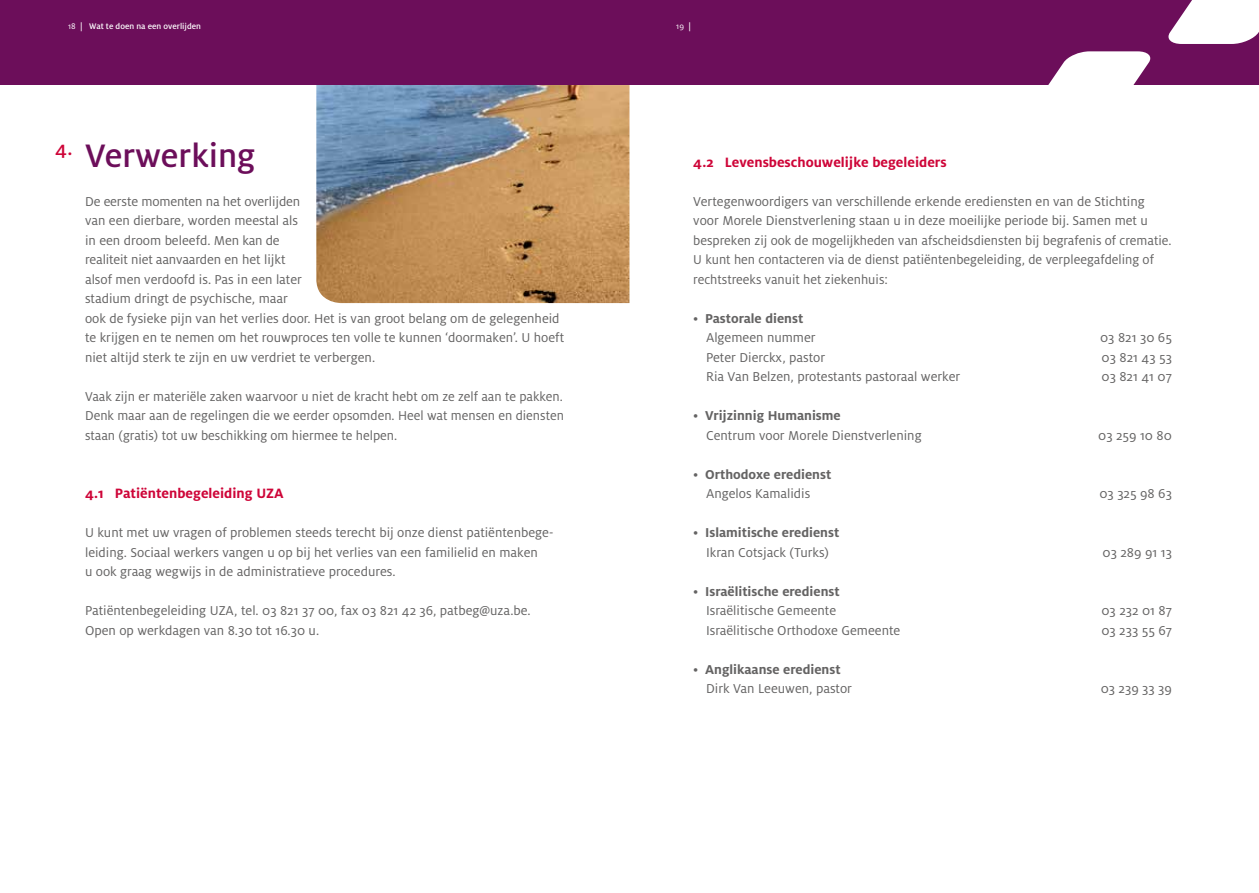
<style>
.page{position:relative;width:1259px;height:893px;background:#fff}
.page>*{position:absolute;margin:0;border:0;box-sizing:border-box;transform-origin:0 0}
.t1{font:500 36px "Milo OT";color:#6c0e5a}
.t2{font:500 21px "Milo OT";color:#ce0538}
.t3{font:700 15px "Milo OT";color:#ce0538}
.t4{font:14.25px/19.5px "Milo OT";color:#646363}
.t5{font:700 14.25px/19.5px "Milo OT";color:#646363;text-align:center}
.t6{font:500 9px "Milo OT";color:#fff}
.t7{font:9px "Milo OT";color:#fff}
.s1{font-weight:400}
.s2{font-weight:500}
.s3{font-weight:700}
</style>
<div class="page">
<div style="left:629px;top:0;width:630px;height:85px;background:#6c0e5a"></div>
<svg style="left:1048px;top:51px;width:103px;height:34px"></svg>
<svg style="left:1168px;top:0;width:91px;height:44px;background:#eadde8"></svg>
<div style="left:0;top:0;width:629px;height:85px;background:#6c0e5a"></div>
<img style="left:316px;top:85px;width:313px;height:218px">
<p class="t6" style="left:68px;top:21px;width:134px"><span class="s1">18</span> | Wat te doen na een overlijden</p>
<p class="t7" style="left:676px;top:21px;width:16px">19 <span class="s2">|</span></p>
<h2 class="t2" style="left:55px;top:137px;width:19px">4.</h2>
<h1 class="t1" style="left:85px;top:135px;width:172px">Verwerking</h1>
<p class="t4" style="left:85px;top:191px;width:480px">De eerste momenten na het overlijden<br>van een dierbare, worden meestal als<br>in een droom beleefd. Men kan de<br>realiteit niet aanvaarden en het lijkt<br>alsof men verdoofd is. Pas in een later<br>stadium dringt de psychische, maar<br>ook de fysieke pijn van het verlies door. Het is van groot belang om de gelegenheid te krijgen en te nemen om het rouwproces ten volle te kunnen ‘doormaken’. U hoeft niet altijd sterk te zijn en uw verdriet te verbergen.</p>
<p class="t4" style="left:85px;top:386px;width:480px;text-align:justify">Vaak zijn er materiële zaken waarvoor u niet de kracht hebt om ze zelf aan te pakken.<br>Denk maar aan de regelingen die we eerder opsomden. Heel wat mensen en diensten staan (gratis) tot uw beschikking om hiermee te helpen.</p>
<p class="t3" style="left:85px;top:485px;width:200px">4.1 Patiëntenbegeleiding UZA</p>
<p class="t4" style="left:85px;top:523px;width:470px">U kunt met uw vragen of problemen steeds terecht bij onze dienst patiëntenbege&shy;leiding. Sociaal werkers vangen u op bij het verlies van een familielid en maken<br>u ook graag wegwijs in de administratieve procedures.</p>
<p class="t4" style="left:85px;top:601px;width:447px">Patiëntenbegeleiding UZA, tel. 03 821 37 00, fax 03 821 42 36, patbeg@uza.be.<br>Open op werkdagen van 8.30 tot 16.30 u.</p>
<p class="t3" style="left:693px;top:153px;width:255px">4.2 Levensbeschouwelijke begeleiders</p>
<p class="t4" style="left:693px;top:191px;width:480px">Vertegenwoordigers van verschillende erkende erediensten en van de Stichting voor Morele Dienstverlening staan u in deze moeilijke periode bij. Samen met u bespreken zij ook de mogelijkheden van afscheidsdiensten bij begrafenis of crematie.<br>U kunt hen contacteren via de dienst patiëntenbegeleiding, de verpleegafdeling of rechtstreeks vanuit het ziekenhuis:</p>
<p class="t4" style="left:706px;top:308px;width:111px;text-indent:-13px">• <span class="s3">Pastorale dienst<br></span>Algemeen nummer</p>
<p class="t4" style="left:1100px;top:328px;width:73px">03 821 30 65</p>
<p class="t4" style="left:706px;top:347px;width:121px">Peter Dierckx, pastor</p>
<p class="t4" style="left:1101px;top:347px;width:72px">03 821 43 53</p>
<p class="t4" style="left:706px;top:367px;width:256px">Ria Van Belzen, protestants pastoraal werker</p>
<p class="t4" style="left:1101px;top:367px;width:72px">03 821 41 07</p>
<p class="t4" style="left:706px;top:406px;width:217px;text-indent:-13px">• <span class="s3">Vrijzinnig Humanisme<br></span>Centrum voor Morele Dienstverlening</p>
<p class="t4" style="left:1098px;top:425px;width:75px">03 259 10 80</p>
<p class="t5" style="left:693px;top:464px;width:140px"><span class="s1">•</span> Orthodoxe eredienst<br><span class="s1">Angelos Kamalidis</span></p>
<p class="t4" style="left:693px;top:523px;width:147px;text-align:center">• <span class="s3">Islamitische eredienst<br></span>Ikran Cotsjack (Turks)</p>
<p class="t4" style="left:693px;top:581px;width:148px;text-align:right">• <span class="s3">Israëlitische eredienst<br></span>Israëlitische Gemeente</p>
<p class="t4" style="left:1099px;top:484px;width:74px">03 325 98 63</p>
<p class="t4" style="left:1102px;top:542px;width:71px">03 289 91 13</p>
<p class="t4" style="left:1101px;top:601px;width:72px">03 232 01 87</p>
<p class="t4" style="left:706px;top:620px;width:196px">Israëlitische Orthodoxe Gemeente</p>
<p class="t4" style="left:1101px;top:620px;width:72px">03 233 55 67</p>
<p class="t4" style="left:706px;top:659px;width:147px;text-indent:-13px">• <span class="s3">Anglikaanse eredienst<br></span>Dirk Van Leeuwen, pastor</p>
<p class="t4" style="left:1100px;top:679px;width:73px">03 239 33 39</p>
</div>
